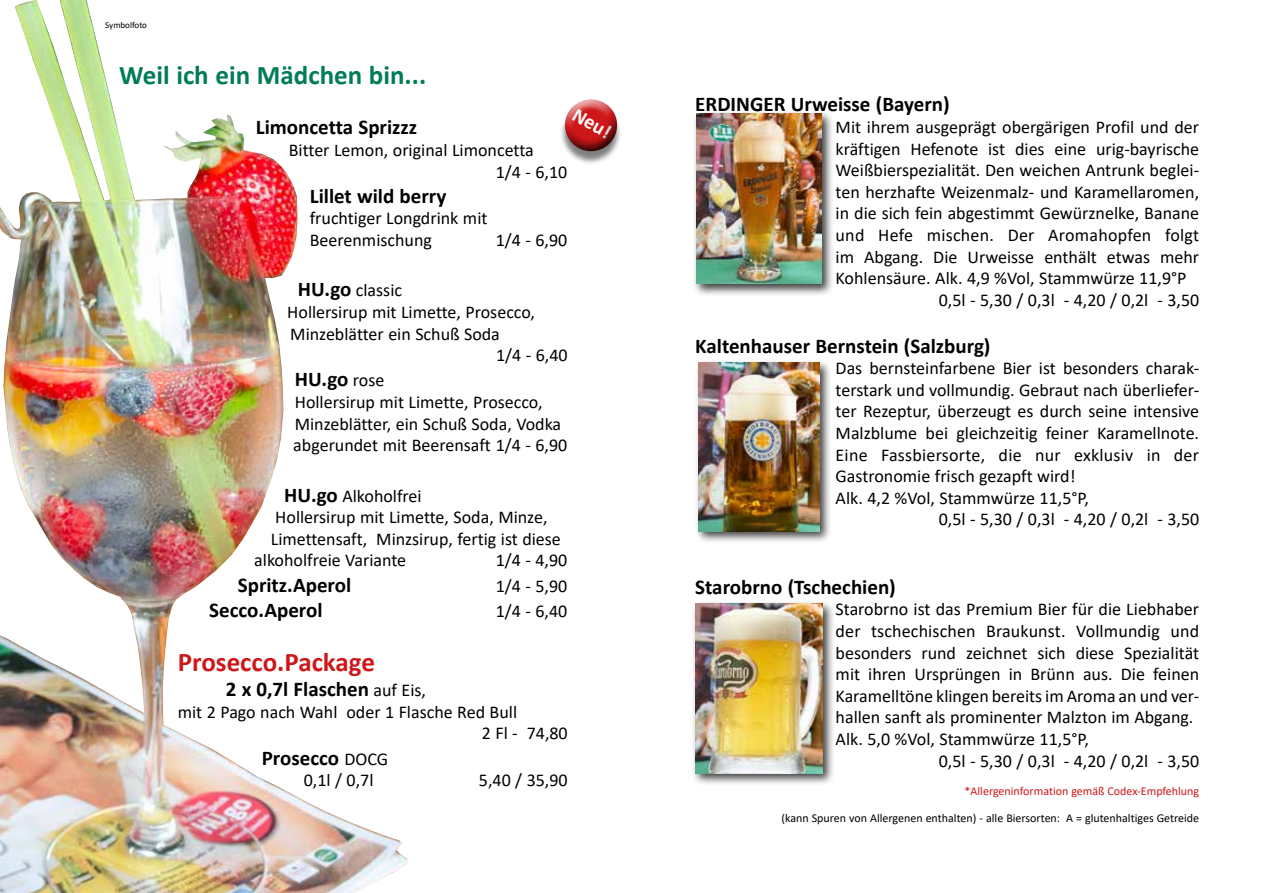
<style>
.page{position:relative;width:1263px;height:893px;background:#fff}
.page>*{position:absolute;margin:0;border:0;box-sizing:border-box;transform-origin:0 0}
.t1{font:700 27px "Calibri";color:#007c57}
.t2{font:700 27px "Calibri";color:#cd1719}
.t3{font:700 21px "Calibri";color:#000}
.t4{font:700 20.25px "Calibri";color:#fff}
.t5{font:18px/21.6px "Calibri";color:#000}
.t6{font:12px "Calibri";color:#000}
.t7{font:12px "Calibri";color:#cd1719}
.t8{font:9px "Calibri";color:#000}
.s1{font-weight:700;font-size:21px}
.s2{font-weight:400;font-size:18px}
</style>
<div class="page">
<div style="left:693px;top:110px;width:142px;height:186px;background:#000;opacity:.75"></div>
<img style="left:696px;top:114px;width:126px;height:170px">
<div style="left:695px;top:359px;width:137px;height:185px;background:#000;opacity:.75"></div>
<img style="left:699px;top:363px;width:120px;height:168px">
<div style="left:691px;top:600px;width:145px;height:186px;background:#000;opacity:.75"></div>
<img style="left:695px;top:603px;width:128px;height:171px">
<img style="left:0;top:0;width:408px;height:893px">
<svg style="left:561px;top:99px;width:60px;height:65px"></svg>
<p class="t8" style="left:105px;top:19px;width:43px">Symbolfoto</p>
<h1 class="t1" style="left:119px;top:56px;width:308px">Weil ich ein Mädchen bin...</h1>
<p class="t3" style="left:256px;top:113px;width:163px">Limoncetta Sprizzz</p>
<p class="t5" style="left:496px;top:139px;width:73px;text-indent:-207px">Bitter Lemon, original Limoncetta<br>1/4 - 6,10</p>
<p class="t3" style="left:310px;top:181px;width:138px">Lillet wild berry</p>
<p class="t5" style="left:310px;top:207px;width:179px">fruchtiger Longdrink mit<br>Beerenmischung</p>
<p class="t4" style="left:581px;top:100px;width:43px;rotate:30deg">Neu!</p>
<p class="t5" style="left:496px;top:229px;width:73px">1/4 - 6,90</p>
<p class="t5" style="left:298px;top:279px;width:106px"><span class="s1">HU.go</span> classic</p>
<p class="t5" style="left:287px;top:301px;width:249px">Hollersirup mit Limette, Prosecco,</p>
<p class="t5" style="left:290px;top:322px;width:211px">Minzeblätter ein Schuß Soda</p>
<p class="t5" style="left:496px;top:344px;width:73px">1/4 - 6,40</p>
<p class="t3" style="left:295px;top:365px;width:91px">HU.go <span class="s2">rose</span></p>
<p class="t5" style="left:293px;top:391px;width:276px">Hollersirup mit Limette, Prosecco,<br>Minzeblätter, ein Schuß Soda, Vodka abgerundet mit Beerensaft 1/4 - 6,90</p>
<p class="t5" style="left:284px;top:484px;width:139px"><span class="s1">HU.go</span> Alkoholfrei</p>
<p class="t5" style="left:275px;top:506px;width:274px">Hollersirup mit Limette, Soda, Minze,</p>
<p class="t5" style="left:271px;top:528px;width:292px">Limettensaft, Minzsirup, fertig ist diese</p>
<p class="t5" style="left:254px;top:549px;width:153px">alkoholfreie Variante</p>
<p class="t5" style="left:496px;top:549px;width:73px">1/4 - 4,90</p>
<p class="t3" style="left:238px;top:570px;width:115px">Spritz.Aperol</p>
<p class="t5" style="left:496px;top:574px;width:73px">1/4 - 5,90</p>
<p class="t3" style="left:209px;top:595px;width:115px">Secco.Aperol</p>
<p class="t5" style="left:496px;top:600px;width:73px">1/4 - 6,40</p>
<h1 class="t2" style="left:178px;top:643px;width:199px">Prosecco.Package</h1>
<p class="t3" style="left:226px;top:674px;width:202px">2 x 0,7l Flaschen <span class="s2">auf Eis,</span></p>
<p class="t5" style="left:482px;top:700px;width:87px;text-indent:-304px">mit 2 Pago nach Wahl oder 1 Flasche Red Bull<br>2 Fl - 74,80</p>
<p class="t3" style="left:262px;top:743px;width:128px">Prosecco <span class="s2">DOCG</span></p>
<p class="t5" style="left:304px;top:769px;width:71px">0,1l / 0,7l</p>
<p class="t5" style="left:479px;top:769px;width:90px">5,40 / 35,90</p>
<p class="t3" style="left:695px;top:90px;width:256px">ERDINGER Urweisse (Bayern)</p>
<p class="t5" style="left:836px;top:116px;width:365px">Mit ihrem ausgeprägt obergärigen Profil und der</p>
<p class="t5" style="left:836px;top:137px;width:365px">kräftigen Hefenote ist dies eine urig-bayrische</p>
<p class="t5" style="left:836px;top:159px;width:365px">Weißbierspezialität. Den weichen Antrunk beglei-</p>
<p class="t5" style="left:836px;top:181px;width:365px">ten herzhafte Weizenmalz- und Karamellaromen,</p>
<p class="t5" style="left:836px;top:202px;width:365px">in die sich fein abgestimmt Gewürznelke, Banane</p>
<p class="t5" style="left:836px;top:224px;width:365px">und Hefe mischen. Der Aromahopfen folgt</p>
<p class="t5" style="left:836px;top:245px;width:365px">im Abgang. Die Urweisse enthält etwas mehr</p>
<p class="t5" style="left:836px;top:267px;width:352px">Kohlensäure. Alk. 4,9 %Vol, Stammwürze 11,9°P</p>
<p class="t5" style="left:939px;top:289px;width:262px">0,5l - 5,30 / 0,3l - 4,20 / 0,2l - 3,50</p>
<p class="t3" style="left:695px;top:331px;width:297px">Kaltenhauser Bernstein (Salzburg)</p>
<p class="t5" style="left:836px;top:357px;width:365px">Das bernsteinfarbene Bier ist besonders charak-</p>
<p class="t5" style="left:836px;top:379px;width:365px">terstark und vollmundig. Gebraut nach überliefer-</p>
<p class="t5" style="left:836px;top:400px;width:365px">ter Rezeptur, überzeugt es durch seine intensive</p>
<p class="t5" style="left:836px;top:422px;width:365px">Malzblume bei gleichzeitig feiner Karamellnote.</p>
<p class="t5" style="left:836px;top:443px;width:365px">Eine Fassbiersorte, die nur exklusiv in der</p>
<p class="t5" style="left:836px;top:465px;width:241px">Gastronomie frisch gezapft wird!</p>
<p class="t5" style="left:836px;top:487px;width:255px">Alk. 4,2 %Vol, Stammwürze 11,5°P,</p>
<p class="t5" style="left:939px;top:508px;width:262px">0,5l - 5,30 / 0,3l - 4,20 / 0,2l - 3,50</p>
<p class="t3" style="left:695px;top:572px;width:202px">Starobrno (Tschechien)</p>
<p class="t5" style="left:836px;top:598px;width:365px">Starobrno ist das Premium Bier für die Liebhaber</p>
<p class="t5" style="left:836px;top:620px;width:365px">der tschechischen Braukunst. Vollmundig und</p>
<p class="t5" style="left:836px;top:641px;width:365px">besonders rund zeichnet sich diese Spezialität</p>
<p class="t5" style="left:836px;top:663px;width:365px">mit ihren Ursprüngen in Brünn aus. Die feinen</p>
<p class="t5" style="left:836px;top:685px;width:365px">Karamelltöne klingen bereits im Aroma an und ver-</p>
<p class="t5" style="left:836px;top:706px;width:359px">hallen sanft als prominenter Malzton im Abgang.</p>
<p class="t5" style="left:836px;top:728px;width:255px">Alk. 5,0 %Vol, Stammwürze 11,5°P,</p>
<p class="t5" style="left:939px;top:749px;width:262px">0,5l - 5,30 / 0,3l - 4,20 / 0,2l - 3,50</p>
<p class="t7" style="left:964px;top:783px;width:236px">*Allergeninformation gemäß Codex-Empfehlung</p>
<p class="t6" style="left:781px;top:810px;width:419px">(kann Spuren von Allergenen enthalten) - alle Biersorten: A = glutenhaltiges Getreide</p>
</div>
